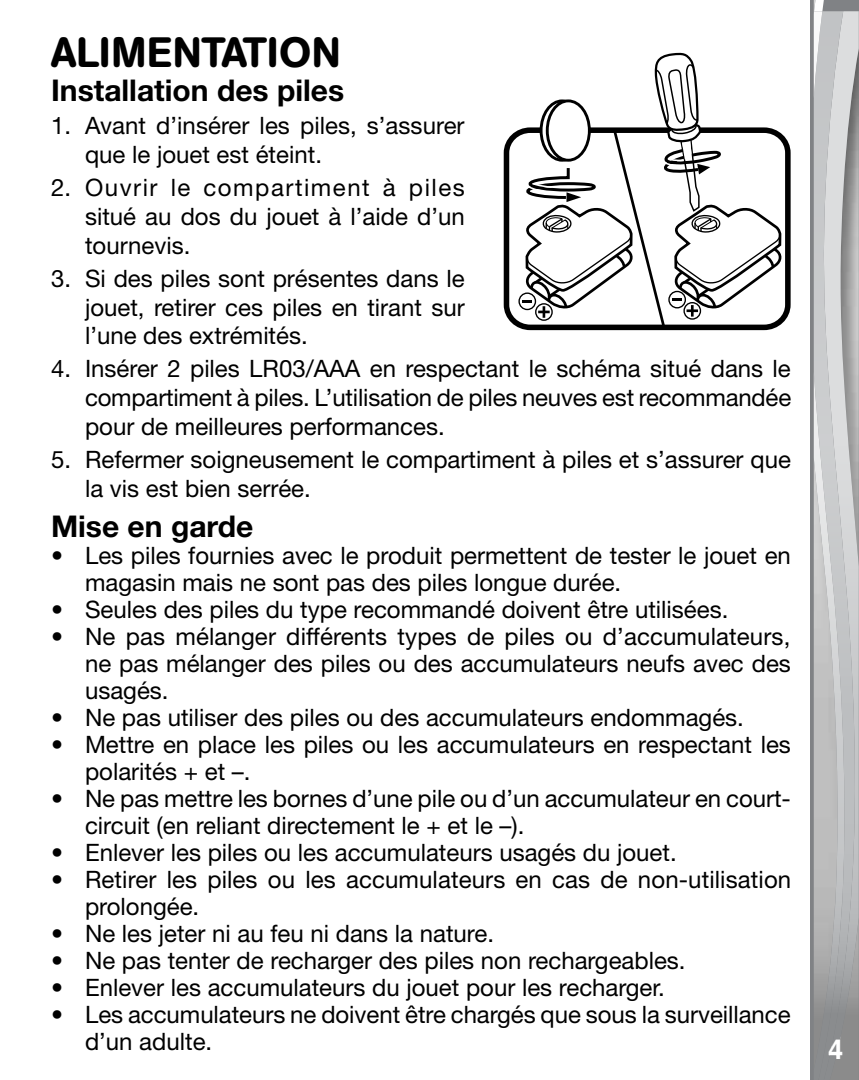
<style>
.page{position:relative;width:859px;height:1080px;background:#fff}
.page>*{position:absolute;margin:0;border:0;box-sizing:border-box;transform-origin:0 0}
.t1{font:500 42px "AG Book Rounded";color:#000}
.t2{font:36px "Helvetica";color:#fff}
.t3{font:700 30px "Helvetica Neue 75";color:#000}
.t4{font:24px/28.8px "Helvetica Neue 55 Roman";color:#000}
.s1{font-weight:700;font-size:27px}
</style>
<div class="page">
<div style="left:810px;top:0;width:49px;height:1080px;background:linear-gradient(to bottom,#808285,#808285)"></div>
<img style="left:857px;top:11px;width:2px;height:1069px">
<img style="left:847px;top:11px;width:10px;height:1069px">
<svg style="left:814px;top:0;width:10px;height:11px"></svg>
<img style="left:814px;top:11px;width:33px;height:1069px">
<div style="left:504px;top:127px;width:287px;height:203px;border:6px solid #000;border-radius:23px"></div>
<div style="left:518px;top:292px;width:18px;height:18px;border:1px solid #000;border-radius:50%"></div>
<svg style="left:520px;top:52px;width:265px;height:278px"></svg>
<div style="left:535px;top:303px;width:18px;height:18px;border:1px solid #000;border-radius:50%"></div>
<h1 class="t1" style="left:51px;top:28px;width:291px">ALIMENTATION</h1>
<p class="t3" style="left:51px;top:72px;width:295px">Installation des piles</p>
<p class="t4" style="left:85px;top:111px;width:381px;text-indent:-34px">1. Avant d’insérer les piles, s’assurer que le jouet est éteint.</p>
<p class="t4" style="left:85px;top:173px;width:381px;text-align:justify;text-indent:-34px">2. Ouvrir le compartiment à piles situé au dos du jouet à l’aide d’un tournevis.</p>
<p class="t4" style="left:85px;top:264px;width:381px;text-align:justify;text-indent:-34px">3. Si des piles sont présentes dans le jouet, retirer ces piles en tirant sur l’une des extrémités.</p>
<p class="t4" style="left:85px;top:354px;width:708px;text-align:justify;text-indent:-34px">4. Insérer 2 piles LR03/AAA en respectant le schéma situé dans le compartiment à piles. L’utilisation de piles neuves est recommandée pour de meilleures performances.</p>
<p class="t4" style="left:85px;top:445px;width:707px;text-indent:-34px">5. Refermer soigneusement le compartiment à piles et s’assurer que la vis est bien serrée.</p>
<p class="t3" style="left:51px;top:508px;width:204px">Mise en garde</p>
<p class="t4" style="left:85px;top:542px;width:707px;line-height:27px;text-indent:-34px">• Les piles fournies avec le produit permettent de tester le jouet en magasin mais ne sont pas des piles longue durée.</p>
<p class="t4" style="left:51px;top:595px;width:679px">• Seules des piles du type recommandé doivent être utilisées.</p>
<p class="t4" style="left:85px;top:623px;width:707px;line-height:27px;text-align:justify;text-indent:-34px">• Ne pas mélanger différents types de piles ou d’accumulateurs, ne pas mélanger des piles ou des accumulateurs neufs avec des usagés.</p>
<p class="t4" style="left:51px;top:703px;width:694px">• Ne pas utiliser des piles ou des accumulateurs endommagés.</p>
<p class="t4" style="left:85px;top:731px;width:707px;line-height:27px;text-indent:-34px">• Mettre en place les piles ou les accumulateurs en respectant les polarités + et –.</p>
<p class="t4" style="left:85px;top:785px;width:707px;line-height:27px;text-indent:-34px">• Ne pas mettre les bornes d’une pile ou d’un accumulateur en court&shy;circuit (en reliant directement le + et le –).</p>
<p class="t4" style="left:51px;top:838px;width:627px">• Enlever les piles ou les accumulateurs usagés du jouet.</p>
<p class="t4" style="left:85px;top:866px;width:708px;line-height:27px;text-indent:-34px">• Retirer les piles ou les accumulateurs en cas de non-utilisation prolongée.</p>
<p class="t4" style="left:51px;top:919px;width:444px">• Ne les jeter ni au feu ni dans la nature.</p>
<p class="t4" style="left:51px;top:946px;width:636px">• Ne pas tenter de recharger des piles non rechargeables.</p>
<p class="t4" style="left:51px;top:973px;width:615px">• Enlever les accumulateurs du jouet pour les recharger.</p>
<p class="t4" style="left:85px;top:1001px;width:707px;line-height:27px;text-indent:-34px">• Les accumulateurs ne doivent être chargés que sous la surveillance d’un adulte.</p>
<h2 class="t2" style="left:825px;top:1028px;width:22px">4<span class="s1">4</span></h2>
</div>
